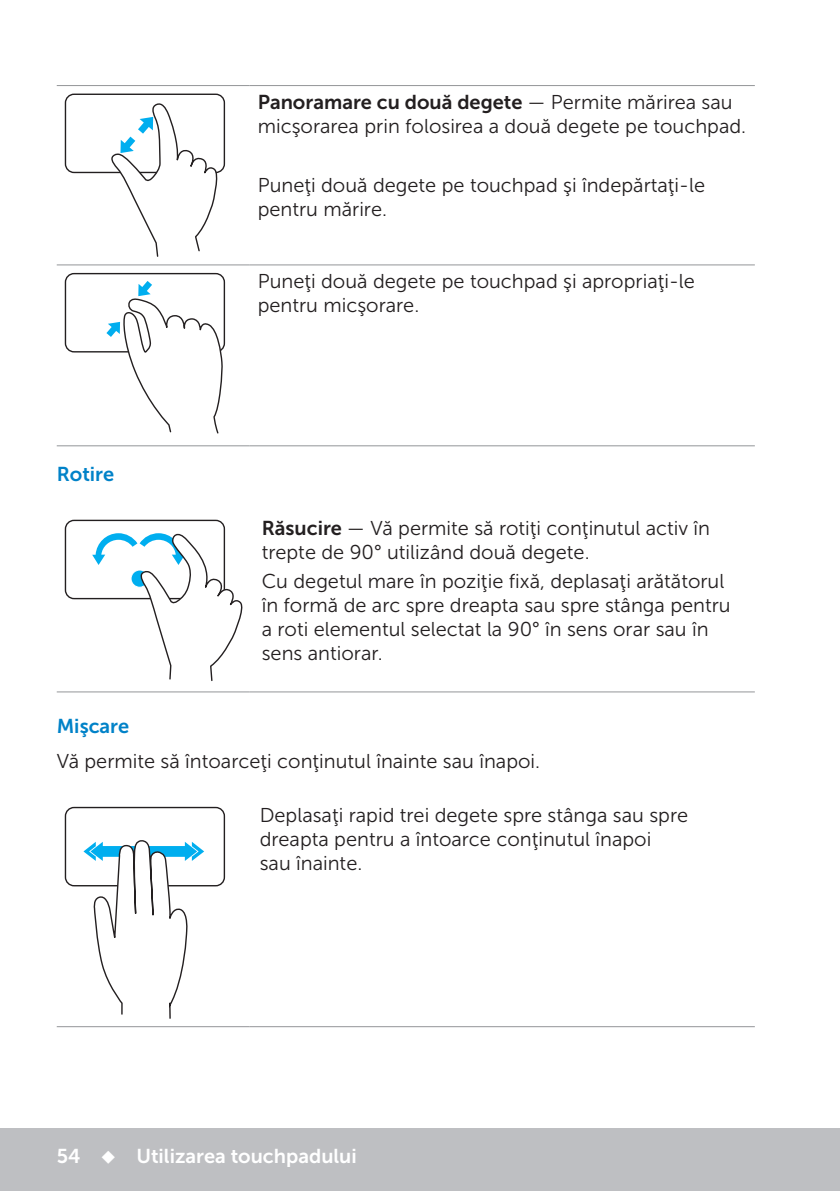
<style>
.page{position:relative;width:840px;height:1191px;background:#fff}
.page>*{position:absolute;margin:0;border:0;box-sizing:border-box;transform-origin:0 0}
.t1{font:20px/24px "Museo Sans For Dell 300";color:#231f20}
.t2{font:20px "Museo Sans For Dell 700";color:#231f20}
.t3{font:20px "Museo Sans For Dell 700";color:#fff}
.t4{font:20px "Museo Sans For Dell 700";color:#0082c8}
.s1{font-family:"Museo Sans For Dell 300"}
.s2{font-family:"Museo Sans For Dell 700"}
</style>
<div class="page">
<div style="left:0;top:1128px;width:839px;height:63px;background:#bebfc2"></div>
<hr style="left:57px;top:85px;width:192px;height:1px;background:#939598">
<hr style="left:249px;top:85px;width:505px;height:1px;background:#939598">
<hr style="left:57px;top:264px;width:192px;height:1px;background:#939598">
<hr style="left:249px;top:264px;width:505px;height:1px;background:#939598">
<hr style="left:57px;top:445px;width:192px;height:1px;background:#939598">
<hr style="left:249px;top:445px;width:505px;height:1px;background:#939598">
<div style="left:65px;top:94px;width:160px;height:79px;border:1px solid #231f20;border-radius:9px"></div>
<svg style="left:109px;top:103px;width:113px;height:154px"></svg>
<div style="left:65px;top:273px;width:160px;height:79px;border:1px solid #231f20;border-radius:9px"></div>
<svg style="left:105px;top:280px;width:119px;height:153px"></svg>
<hr style="left:57px;top:691px;width:192px;height:1px;background:#939598">
<hr style="left:249px;top:691px;width:505px;height:1px;background:#939598">
<div style="left:65px;top:520px;width:160px;height:79px;border:1px solid #231f20;border-radius:9px"></div>
<svg style="left:91px;top:529px;width:151px;height:152px"></svg>
<hr style="left:57px;top:1026px;width:192px;height:1px;background:#939598">
<hr style="left:249px;top:1026px;width:505px;height:1px;background:#939598">
<div style="left:65px;top:807px;width:160px;height:79px;border:1px solid #231f20;border-radius:9px"></div>
<svg style="left:83px;top:808px;width:121px;height:210px"></svg>
<p class="t2" style="left:257px;top:91px;width:476px">Panoramare cu două degete <span class="s1">— Permite mărirea sau</span></p>
<p class="t1" style="left:257px;top:114px;width:489px">micşorarea prin folosirea a două degete pe touchpad.</p>
<p class="t1" style="left:257px;top:173px;width:448px">Puneţi două degete pe touchpad şi îndepărtaţi-le pentru mărire.</p>
<p class="t4" style="left:57px;top:463px;width:59px">Rotire</p>
<p class="t1" style="left:257px;top:269px;width:438px">Puneţi două degete pe touchpad şi apropriaţi-le pentru micşorare.</p>
<p class="t1" style="left:261px;top:516px;width:449px"><span class="s2">Răsucire</span> — Vă permite să rotiţi conţinutul activ în trepte de 90° utilizând două degete.</p>
<p class="t1" style="left:261px;top:569px;width:470px">Cu degetul mare în poziţie fixă, deplasaţi arătătorul în formă de arc spre dreapta sau spre stânga pentru a roti elementul selectat la 90° în sens orar sau în sens antiorar.</p>
<p class="t4" style="left:57px;top:714px;width:74px">Mişcare</p>
<p class="t1" style="left:57px;top:749px;width:484px">Vă permite să întoarceţi conţinutul înainte sau înapoi.</p>
<p class="t1" style="left:259px;top:803px;width:429px">Deplasaţi rapid trei degete spre stânga sau spre dreapta pentru a întoarce conţinutul înapoi<br>sau înainte.</p>
<p class="t3" style="left:57px;top:1144px;width:301px">54 ◆ Utilizarea touchpadului</p>
</div>
